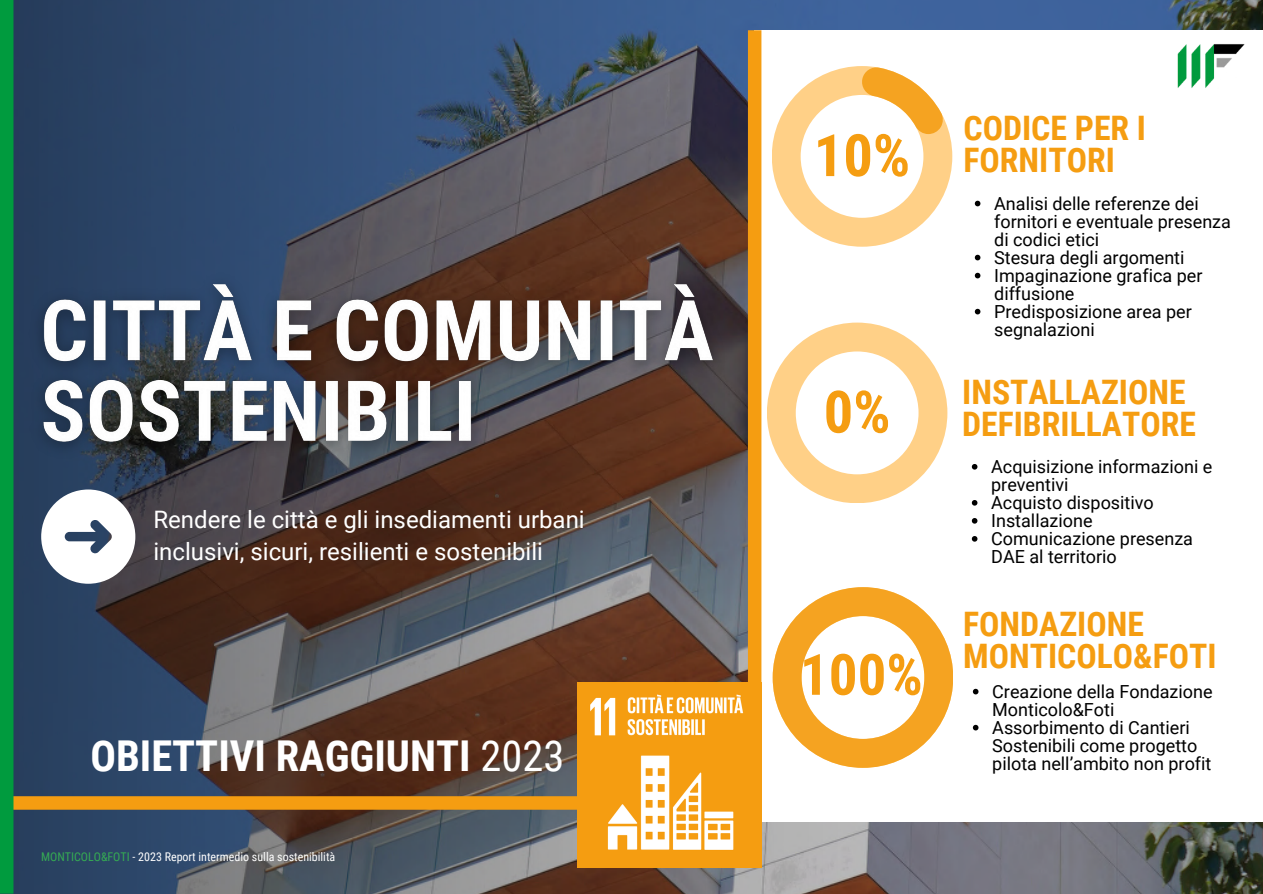
<style>
.page{position:relative;width:1263px;height:894px;background:#fff}
.page>*{position:absolute;margin:0;border:0;box-sizing:border-box;transform-origin:0 0}
.t1{font:700 58.5px "Roboto Condensed";color:#f59d11}
.t2{font:700 57px "Roboto Condensed";color:#f59d11}
.t3{font:700 42.45px "Roboto Condensed";color:#fff}
.t4{font:700 33.75px/32.1px "Roboto Condensed";color:#f59d11}
.t5{font:24px/32.7px "Roboto";color:#fff}
.t6{font:18px/18px "Roboto";color:#000}
.t7{font:12px "Roboto Condensed";color:#fff}
.s1{font-weight:400}
.s2{color:#35ab53}
</style>
<div class="page">
<img style="left:13px;top:0;width:1227px;height:893px">
<div style="left:755px;top:30px;width:508px;height:791px;background:#fff"></div>
<div style="left:748px;top:30px;width:13px;height:774px;background:#f59d11"></div>
<div style="left:0;top:796px;width:697px;height:13px;background:#f59d11"></div>
<svg style="left:41px;top:489px;width:94px;height:94px"></svg>
<img style="left:577px;top:682px;width:185px;height:185px">
<img style="left:22px;top:264px;width:712px;height:202px">
<svg style="left:772px;top:66px;width:180px;height:181px"></svg>
<svg style="left:975px;top:201px;width:5px;height:5px"></svg>
<svg style="left:975px;top:255px;width:5px;height:5px"></svg>
<svg style="left:975px;top:273px;width:5px;height:5px"></svg>
<svg style="left:975px;top:309px;width:5px;height:5px"></svg>
<svg style="left:972px;top:464px;width:5px;height:5px"></svg>
<svg style="left:972px;top:500px;width:5px;height:5px"></svg>
<svg style="left:972px;top:518px;width:5px;height:5px"></svg>
<svg style="left:972px;top:536px;width:5px;height:5px"></svg>
<svg style="left:973px;top:688px;width:5px;height:6px"></svg>
<svg style="left:973px;top:724px;width:5px;height:6px"></svg>
<svg style="left:767px;top:322px;width:180px;height:181px"></svg>
<svg style="left:773px;top:587px;width:180px;height:180px"></svg>
<img style="left:1178px;top:44px;width:67px;height:44px">
<div style="left:0;top:0;width:13px;height:893px;background:#009b3e"></div>
<h3 class="t5" style="left:153px;top:503px;width:433px">Rendere le città e gli insediamenti urbani inclusivi, sicuri, resilienti e sostenibili</h3>
<h3 class="t3" style="left:90px;top:731px;width:476px">OBIETTIVI RAGGIUNTI <span class="s1">2023</span></h3>
<p class="t7" style="left:41px;top:849px;width:296px"><span class="s2">MONTICOLO&amp;FOTI</span> - 2023 Report intermedio sulla sostenibilità</p>
<h1 class="t1" style="left:814px;top:122px;width:98px">10%</h1>
<h1 class="t1" style="left:824px;top:378px;width:68px">0%</h1>
<h2 class="t2" style="left:800px;top:641px;width:124px">100%</h2>
<h3 class="t4" style="left:963px;top:112px;width:184px">CODICE PER I<br>FORNITORI</h3>
<p class="t6" style="left:994px;top:194px;width:238px">Analisi delle referenze dei fornitori e eventuale presenza di codici etici<br>Stesura degli argomenti<br>Impaginazione grafica per diffusione<br>Predisposizione area per segnalazioni</p>
<h3 class="t4" style="left:962px;top:376px;width:235px">INSTALLAZIONE<br>DEFIBRILLATORE</h3>
<p class="t6" style="left:991px;top:457px;width:223px">Acquisizione informazioni e preventivi<br>Acquisto dispositivo<br>Installazione<br>Comunicazione presenza<br>DAE al territorio</p>
<h3 class="t4" style="left:963px;top:608px;width:255px">FONDAZIONE<br>MONTICOLO&amp;FOTI</h3>
<p class="t6" style="left:992px;top:682px;width:222px">Creazione della Fondazione<br>Monticolo&amp;Foti<br>Assorbimento di Cantieri<br>Sostenibili come progetto pilota nell’ambito non profit</p>
</div>
